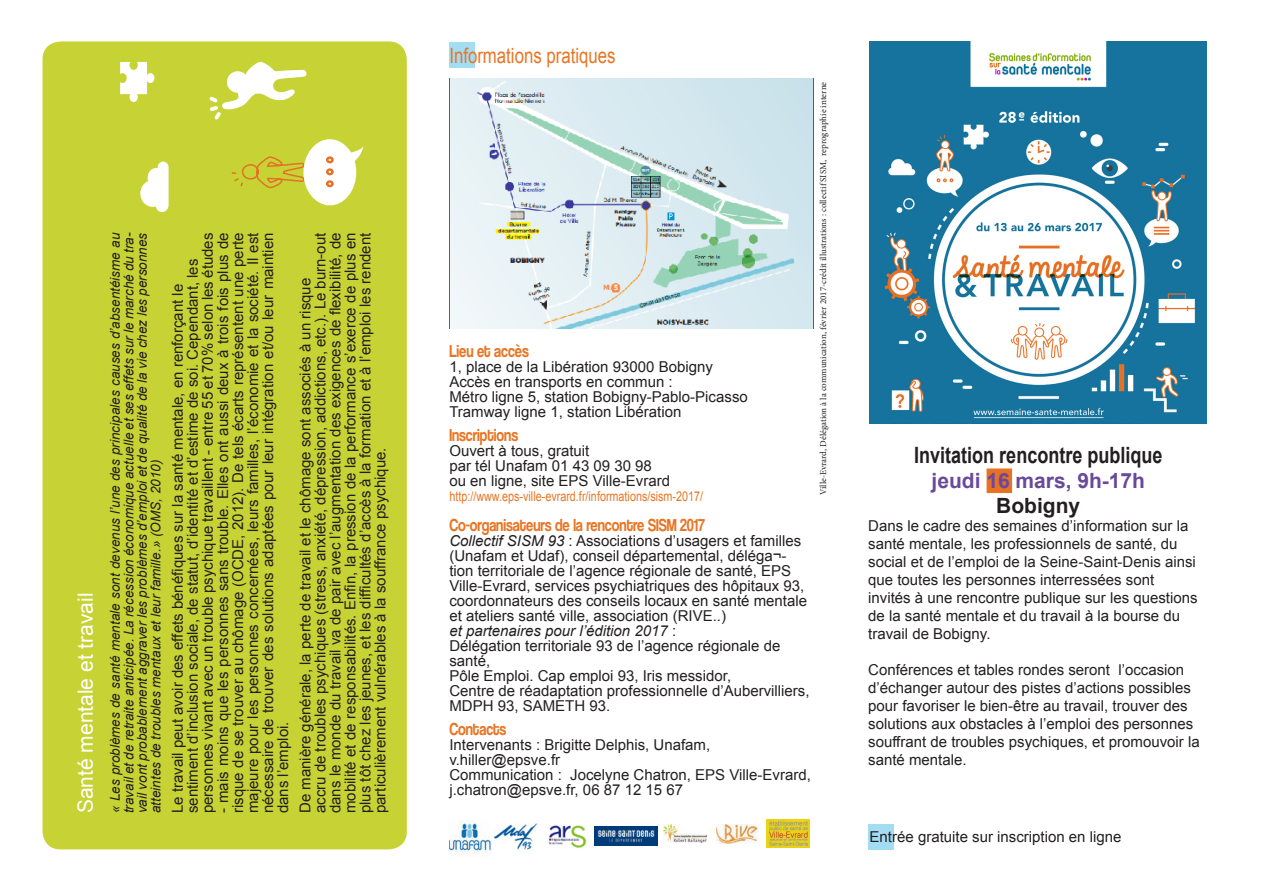
<style>
.page{position:relative;width:1263px;height:893px;background:#fff}
.page>*{position:absolute;margin:0;border:0;box-sizing:border-box;transform-origin:0 0}
.t1{font:700 22.5px "Arial";color:#231f20;scale:.8 1}
.t2{font:21px "Arial";color:#e97524;scale:.8 1}
.t3{font:21px "Arial";color:#fff}
.t4{font:700 21px "Arial";color:#69499a}
.t5{font:700 21px "Arial";color:#231f20}
.t6{font:18px "Coolvetica Rg";color:#e97524;scale:.8 1}
.t7{font:15px/15px "Arial";color:#231f20}
.t8{font:italic 15px "Arial";color:#231f20}
.t9{font:italic 13.5px/13.5px "Arial";color:#231f20;text-align:justify}
.t10{font:13.5px "Arial";color:#e97524;scale:.8 1}
.t11{font:9px "Minion Pro";color:#231f20}
.s1{font-style:italic}
.s2{font-style:normal}
</style>
<div class="page">
<div style="left:986px;top:468px;width:26px;height:25px;background:#e67026;border:2px solid #e97524"></div>
<div style="left:868px;top:824px;width:26px;height:25px;background:#a3ddf4"></div>
<div style="left:449px;top:43px;width:26px;height:25px;background:#a3ddf4"></div>
<img style="left:449px;top:79px;width:365px;height:249px">
<img style="left:767px;top:819px;width:42px;height:29px">
<div style="left:43px;top:41px;width:364px;height:808px;background:#c7d334;border-radius:18px"></div>
<img style="left:664px;top:825px;width:42px;height:17px">
<img style="left:495px;top:823px;width:42px;height:27px">
<img style="left:549px;top:825px;width:38px;height:23px">
<img style="left:594px;top:826px;width:64px;height:19px">
<img style="left:716px;top:825px;width:42px;height:19px">
<img style="left:870px;top:41px;width:337px;height:383px">
<svg style="left:120px;top:62px;width:34px;height:40px"></svg>
<svg style="left:231px;top:139px;width:132px;height:66px"></svg>
<svg style="left:209px;top:61px;width:98px;height:59px"></svg>
<div style="left:227px;top:71px;width:21px;height:22px;background:#fff;border-radius:50%"></div>
<svg style="left:140px;top:162px;width:29px;height:50px"></svg>
<img style="left:449px;top:820px;width:43px;height:34px">
<p class="t3" style="left:72px;top:813px;width:222px;rotate:-90deg">Santé mentale et travail</p>
<p class="t9" style="left:109px;top:813px;width:582px;rotate:-90deg">« Les problèmes de santé mentale sont devenus l’une des principales causes d’absentéisme au travail et de retraite anticipée. La récession économique actuelle et ses effets sur le marché du tra&shy;vail vont probablement aggraver les problèmes d’emploi et de qualité de la vie chez les personnes atteintes de troubles mentaux et leur famille.» (OMS, 2010)</p>
<p class="t7" style="left:200px;top:813px;width:582px;rotate:-90deg">personnes vivant avec un trouble psychique travaillent - entre 55 et 70% selon les études</p>
<p class="t7" style="left:215px;top:813px;width:582px;text-align:justify;rotate:-90deg">- mais moins que les personnes sans trouble. Elles ont aussi deux à trois fois plus de risque de se trouver au chômage (OCDE, 2012). De tels écarts représentent une perte majeure pour les personnes concernées, leurs familles, l’économie et la société. Il est nécessaire de trouver des solutions adaptées pour leur intégration et/ou leur maintien dans l’emploi.</p>
<p class="t7" style="left:185px;top:813px;width:556px;rotate:-90deg">sentiment d’inclusion sociale, de statut, d’identité et d’estime de soi. Cependant, les</p>
<p class="t7" style="left:170px;top:813px;width:531px;rotate:-90deg">Le travail peut avoir des effets bénéfiques sur la santé mentale, en renforçant le</p>
<p class="t7" style="left:313px;top:813px;width:582px;text-align:justify;rotate:-90deg">accru de troubles psychiques (stress, anxiété, dépression, addictions, etc.). Le burn-out dans le monde du travail va de pair avec l’augmentation des exigences de flexibilité, de mobilité et de responsabilités. Enfin, la pression de la performance s’exerce de plus en plus tôt chez les jeunes, et les difficultés d’accès à la formation et à l’emploi les rendent particulièrement vulnérables à la souffrance psychique.</p>
<p class="t7" style="left:298px;top:813px;width:537px;rotate:-90deg">De manière générale, la perte de travail et le chômage sont associés à un risque</p>
<p class="t2" style="left:449px;top:42px;width:209px">Informations pratiques</p>
<p class="t6" style="left:449px;top:340px;width:101px">Lieu et accès</p>
<p class="t7" style="left:449px;top:359px;width:265px">1, place de la Libération 93000 Bobigny</p>
<p class="t7" style="left:449px;top:374px;width:225px">Accès en transports en commun :</p>
<p class="t7" style="left:449px;top:389px;width:300px">Métro ligne 5, station Bobigny-Pablo-Picasso</p>
<p class="t7" style="left:449px;top:404px;width:234px">Tramway ligne 1, station Libération</p>
<p class="t6" style="left:449px;top:424px;width:88px">Inscriptions</p>
<p class="t7" style="left:449px;top:443px;width:142px">Ouvert à tous, gratuit</p>
<p class="t7" style="left:449px;top:458px;width:204px">par tél Unafam 01 43 09 30 98</p>
<p class="t7" style="left:449px;top:473px;width:222px">ou en ligne, site EPS Ville-Evrard</p>
<p class="t10" style="left:449px;top:487px;width:319px">http://www.eps-ville-evrard.fr/informations/sism-2017/</p>
<p class="t6" style="left:449px;top:514px;width:321px">Co-organisateurs de la rencontre SISM 2017</p>
<p class="t7" style="left:449px;top:533px;width:359px"><span class="s1">Collectif SISM 93</span> : Associations d’usagers et familles (Unafam et Udaf), conseil départemental, déléga¬- tion territoriale de l’agence régionale de santé, EPS Ville-Evrard, services psychiatriques des hôpitaux 93, coordonnateurs des conseils locaux en santé mentale et ateliers santé ville, association (RIVE..)</p>
<p class="t8" style="left:449px;top:621px;width:228px">et partenaires pour l’édition 2017 <span class="s2">:</span></p>
<p class="t7" style="left:449px;top:638px;width:332px">Délégation territoriale 93 de l’agence régionale de santé,<br>Pôle Emploi. Cap emploi 93, Iris messidor,</p>
<p class="t7" style="left:449px;top:683px;width:362px">Centre de réadaptation professionnelle d’Aubervilliers,<br>MDPH 93, SAMETH 93.</p>
<p class="t6" style="left:449px;top:718px;width:73px">Contacts</p>
<p class="t7" style="left:449px;top:737px;width:262px">Intervenants : Brigitte Delphis, Unafam,</p>
<p class="t7" style="left:449px;top:752px;width:112px">v.hiller@epsve.fr</p>
<p class="t7" style="left:449px;top:767px;width:363px">Communication : Jocelyne Chatron, EPS Ville-Evrard, j.chatron@epsve.fr, 06 87 12 15 67</p>
<p class="t11" style="left:817px;top:495px;width:415px;rotate:-90deg">Ville-Evrard, Délégation à la communication, février 2017-crédit illustrations : collectif SISM, reprographie interne</p>
<p class="t1" style="left:914px;top:440px;width:312px">Invitation rencontre publique</p>
<p class="t4" style="left:931px;top:467px;width:215px">jeudi 16 mars, 9h-17h</p>
<p class="t5" style="left:996px;top:492px;width:85px">Bobigny</p>
<p class="t7" style="left:868px;top:517px;width:329px;line-height:18px">Dans le cadre des semaines d’information sur la santé mentale, les professionnels de santé, du social et de l’emploi de la Seine-Saint-Denis ainsi que toutes les personnes interressées sont</p>
<p class="t7" style="left:868px;top:589px;width:331px;line-height:18px">invités à une rencontre publique sur les questions de la santé mentale et du travail à la bourse du travail de Bobigny.</p>
<p class="t7" style="left:868px;top:661px;width:333px;line-height:18px">Conférences et tables rondes seront l’occasion d’échanger autour des pistes d’actions possibles pour favoriser le bien-être au travail, trouver des solutions aux obstacles à l’emploi des personnes souffrant de troubles psychiques, et promouvoir la santé mentale.</p>
<p class="t7" style="left:870px;top:829px;width:253px">Entrée gratuite sur inscription en ligne</p>
</div>
